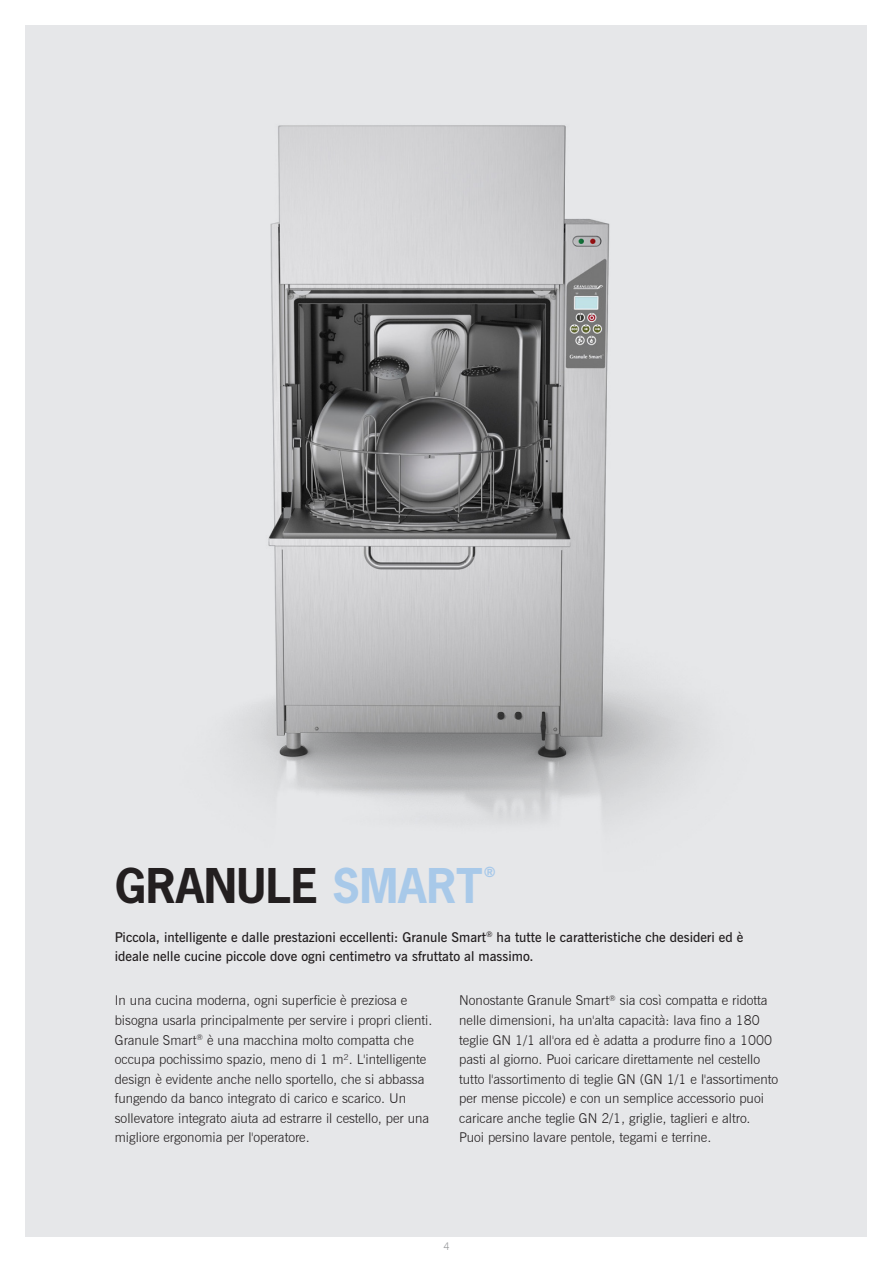
<style>
.page{position:relative;width:893px;height:1263px;background:#fff}
.page>*{position:absolute;margin:0;border:0;box-sizing:border-box;transform-origin:0 0}
.HEADLINE_BOLD_30{font:700 45px "News Gothic Std";color:#231f20}
.Body_9{font:300 13.5px/19.6px "News Gothic BT";color:#231f20}
.Ingress_9{font:600 13.5px/19.6px "News Gothic BT";color:#231f20}
.HEADLINE_BOLD_30-2{font:700 13.05px "News Gothic Std";color:#a8c9e9}
.t1{font:300 10.5px "News Gothic BT";color:#939598}
.s1{color:#a8c9e9}
</style>
<div class="page">
<div style="left:26px;top:26px;width:841px;height:1211px;background:#e6e7e9"></div>
<img style="left:241px;top:125px;width:455px;height:696px">
<img style="left:269px;top:126px;width:339px;height:630px">
<p class="HEADLINE_BOLD_30" style="left:115px;top:856px;width:369px">GRANULE <span class="s1">SMART</span></p>
<p class="HEADLINE_BOLD_30-2" style="left:484px;top:863px;width:13px">®</p>
<p class="Ingress_9" style="left:115px;top:927px;width:630px">Piccola, intelligente e dalle prestazioni eccellenti: Granule Smart<sup>®</sup> ha tutte le caratteristiche che desideri ed è ideale nelle cucine piccole dove ogni centimetro va sfruttato al massimo.</p>
<p class="Body_9" style="left:115px;top:991px;width:319px">In una cucina moderna, ogni superficie è preziosa e bisogna usarla principalmente per servire i propri clienti.<br>Granule Smart<sup>®</sup> è una macchina molto compatta che occupa pochissimo spazio, meno di 1 m². L'intelligente design è evidente anche nello sportello, che si abbassa fungendo da banco integrato di carico e scarico. Un sollevatore integrato aiuta ad estrarre il cestello, per una migliore ergonomia per l'operatore.</p>
<p class="Body_9" style="left:459px;top:991px;width:320px">Nonostante Granule Smart<sup>®</sup> sia così compatta e ridotta nelle dimensioni, ha un'alta capacità: lava fino a 180 teglie GN 1/1 all'ora ed è adatta a produrre fino a 1000 pasti al giorno. Puoi caricare direttamente nel cestello tutto l'assortimento di teglie GN (GN 1/1 e l'assortimento per mense piccole) e con un semplice accessorio puoi caricare anche teglie GN 2/1, griglie, taglieri e altro.<br>Puoi persino lavare pentole, tegami e terrine.</p>
<p class="t1" style="left:443px;top:1239px;width:8px">4</p>
</div>
